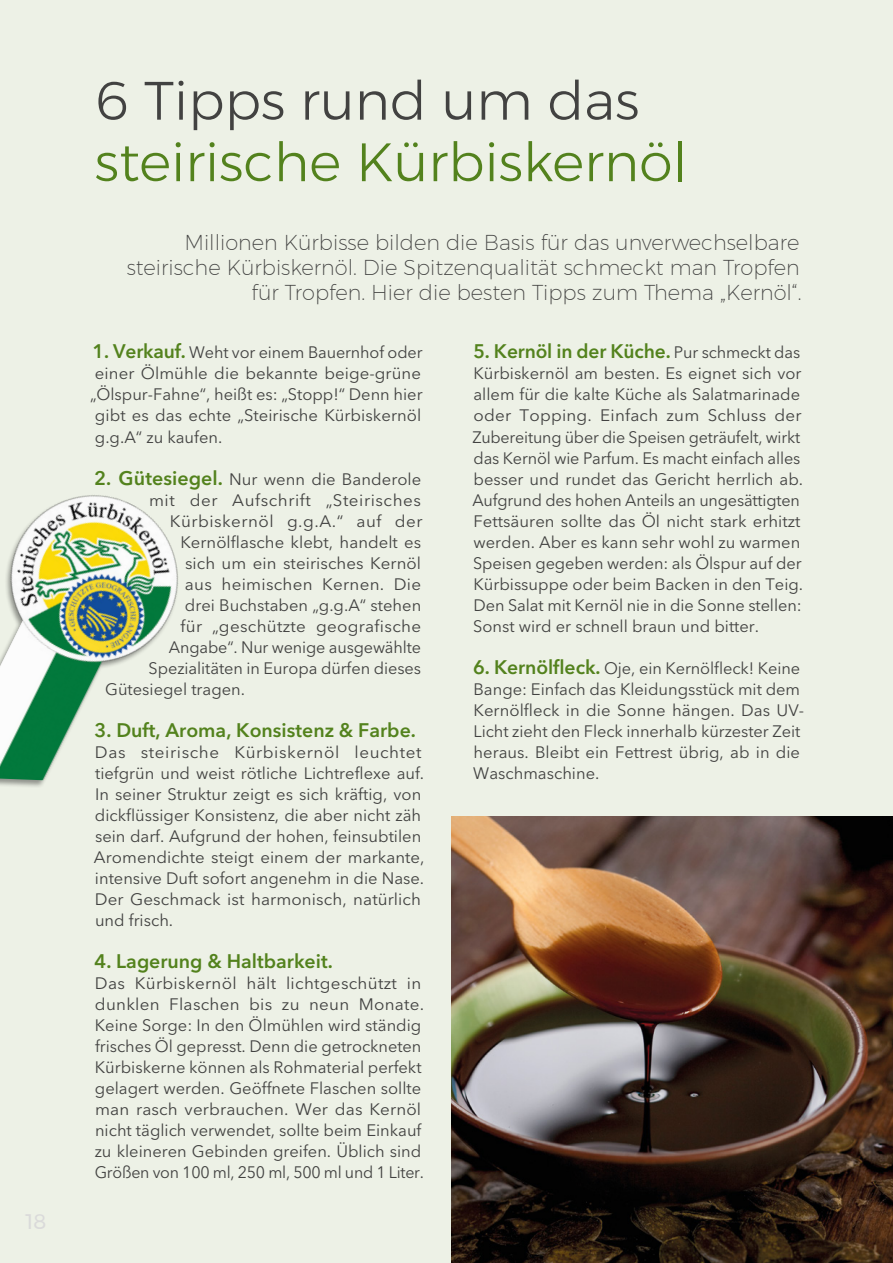
<style>
.page{position:relative;width:893px;height:1263px;background:#edf1e6}
.page>*{position:absolute;margin:0;border:0;box-sizing:border-box;transform-origin:0 0}
.t1{font:300 54px "Montserrat";color:#53821d}
.t2{font:300 54px "Montserrat";color:#424241}
.t3{font:200 21px/25.2px "Montserrat";color:#424241;text-align:right}
.t4{font:21px "Montserrat";color:#dadada}
.t5{font:600 19.5px "Avenir Next LT Pro";color:#53821d}
.t6{font:16.5px/21px "Avenir Next LT Pro";color:#424241}
.t7{font:16.5px "Avenir Next LT Pro";letter-spacing:.035em;color:#424241}
.t8{font:16.5px "Avenir Next LT Pro";letter-spacing:.02em;color:#424241}
.t9{font:16.5px "Avenir Next LT Pro";letter-spacing:.03em;color:#424241}
.s1{font-weight:600;font-size:19.5px;color:#53821d}
.s2{font-weight:400;font-size:16.5px;color:#424241}
</style>
<div class="page">
<img style="left:451px;top:816px;width:442px;height:447px">
<div style="left:0;top:495px;width:179px;height:293px;background:#000;opacity:.39"></div>
<img style="left:0;top:495px;width:179px;height:287px">
<p class="t4" style="left:26px;top:1206px;width:23px">18</p>
<h1 class="t2" style="left:95px;top:60px;width:546px">6 Tipps rund um das</h1>
<h1 class="t1" style="left:95px;top:122px;width:594px">steirische Kürbiskernöl</h1>
<p class="t3" style="left:127px;top:229px;width:676px">Millionen Kürbisse bilden die Basis für das unverwechselbare steirische Kürbiskernöl. Die Spitzenqualität schmeckt man Tropfen für Tropfen. Hier die besten Tipps zum Thema „Kernöl“.</p>
<p class="t6" style="left:90px;top:342px;width:334px;text-align:justify"><span class="s1">1. Verkauf.</span> Weht vor einem Bauernhof oder einer Ölmühle die bekannte beige-grüne „Ölspur-Fahne“, heißt es: „Stopp!“ Denn hier gibt es das echte „Steirische Kürbiskernöl g.g.A“ zu kaufen.</p>
<p class="t6" style="left:94px;top:468px;width:329px"><span class="s1">2. Gütesiegel.</span> Nur wenn die Banderole</p>
<p class="t7" style="left:149px;top:490px;width:273px">mit der Aufschrift „Steirisches</p>
<p class="t9" style="left:170px;top:511px;width:254px">Kürbiskernöl g.g.A.“ auf der</p>
<p class="t6" style="left:180px;top:531px;width:242px">Kernölflasche klebt, handelt es</p>
<p class="t6" style="left:185px;top:552px;width:238px">sich um ein steirisches Kernöl</p>
<p class="t6" style="left:185px;top:573px;width:238px">aus heimischen Kernen. Die</p>
<p class="t6" style="left:185px;top:594px;width:238px">drei Buchstaben „g.g.A“ stehen</p>
<p class="t8" style="left:180px;top:616px;width:242px">für „geschützte geografische</p>
<p class="t6" style="left:169px;top:636px;width:254px">Angabe“. Nur wenige ausgewählte</p>
<p class="t6" style="left:149px;top:657px;width:274px">Spezialitäten in Europa dürfen dieses</p>
<p class="t6" style="left:105px;top:678px;width:141px">Gütesiegel tragen.</p>
<p class="t5" style="left:95px;top:718px;width:323px">3. Duft, Aroma, Konsistenz &amp; Farbe.</p>
<p class="t6" style="left:94px;top:741px;width:332px">Das steirische Kürbiskernöl leuchtet tiefgrün und weist rötliche Lichtreflexe auf.<br>In seiner Struktur zeigt es sich kräftig, von dickflüssiger Konsistenz, die aber nicht zäh sein darf. Aufgrund der hohen, feinsubtilen Aromendichte steigt einem der markante, intensive Duft sofort angenehm in die Nase.<br>Der Geschmack ist harmonisch, natürlich und frisch.</p>
<p class="t5" style="left:94px;top:949px;width:240px">4. Lagerung &amp; Haltbarkeit.</p>
<p class="t6" style="left:95px;top:972px;width:331px">Das Kürbiskernöl hält lichtgeschützt in dunklen Flaschen bis zu neun Monate.<br>Keine Sorge: In den Ölmühlen wird ständig frisches Öl gepresst. Denn die getrockneten Kürbiskerne können als Rohmaterial perfekt gelagert werden. Geöffnete Flaschen sollte man rasch verbrauchen. Wer das Kernöl nicht täglich verwendet, sollte beim Einkauf zu kleineren Gebinden greifen. Üblich sind Größen von 100 ml, 250 ml, 500 ml und 1 Liter.</p>
<p class="t5" style="left:473px;top:340px;width:328px">5. Kernöl in der Küche. <span class="s2">Pur schmeckt das</span></p>
<p class="t6" style="left:472px;top:363px;width:332px">Kürbiskernöl am besten. Es eignet sich vor allem für die kalte Küche als Salatmarinade oder Topping. Einfach zum Schluss der Zubereitung über die Speisen geträufelt, wirkt das Kernöl wie Parfum. Es macht einfach alles besser und rundet das Gericht herrlich ab.<br>Aufgrund des hohen Anteils an ungesättigten Fettsäuren sollte das Öl nicht stark erhitzt werden. Aber es kann sehr wohl zu warmen Speisen gegeben werden: als Ölspur auf der Kürbissuppe oder beim Backen in den Teig.<br>Den Salat mit Kernöl nie in die Sonne stellen:<br>Sonst wird er schnell braun und bitter.</p>
<p class="t6" style="left:473px;top:657px;width:333px"><span class="s1">6. Kernölfleck.</span> Oje, ein Kernölfleck! Keine Bange: Einfach das Kleidungsstück mit dem Kernölfleck in die Sonne hängen. Das UV-Licht zieht den Fleck innerhalb kürzester Zeit heraus. Bleibt ein Fettrest übrig, ab in die Waschmaschine.</p>
</div>
